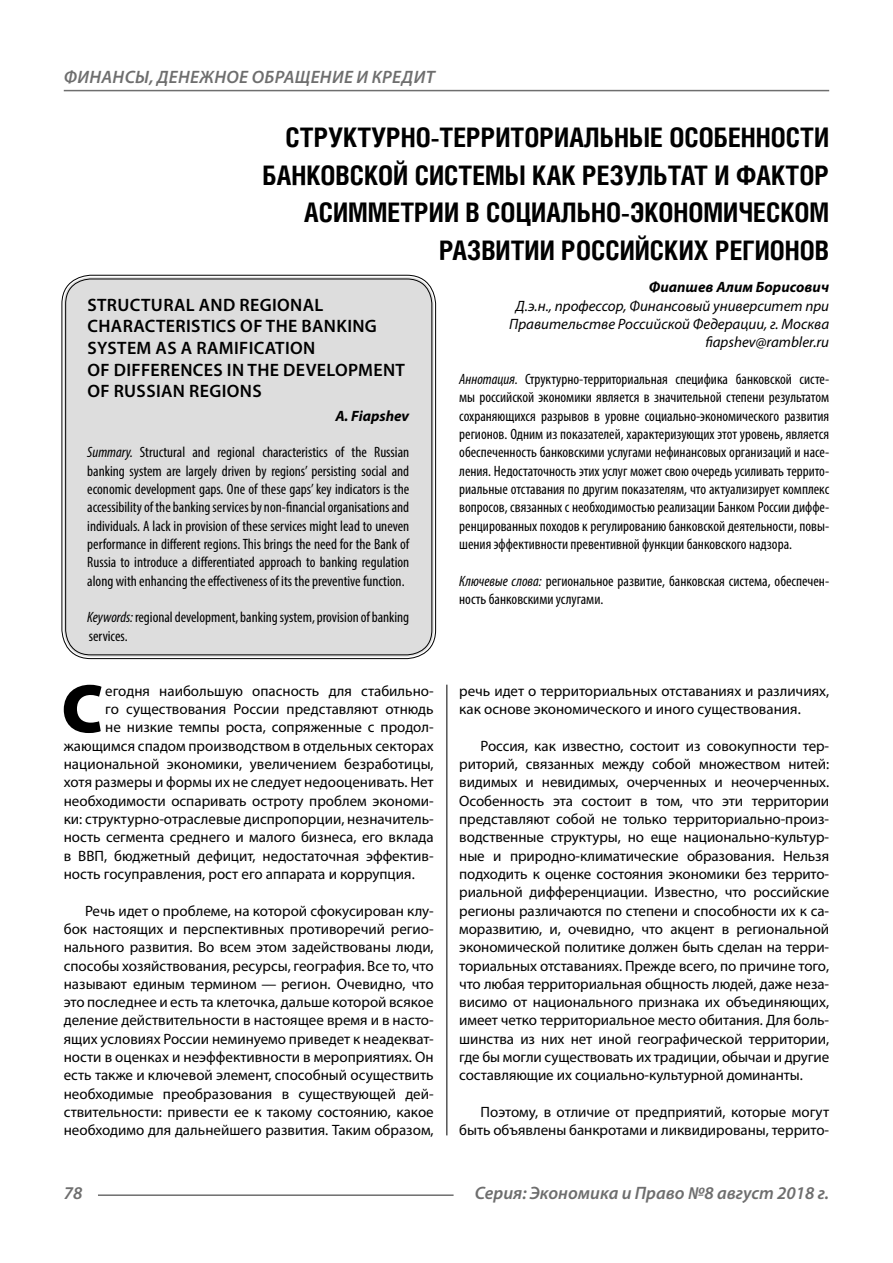
<style>
.page{position:relative;width:893px;height:1263px;background:#fff}
.page>*{position:absolute;margin:0;border:0;box-sizing:border-box;transform-origin:0 0}
.Bukvica{font:900 69.3px "Myriad Pro";color:#000}
.Header{font:700 27px/37.5px "Helios Cond";color:#000;text-align:right}
.Header-eng{font:600 18px/21.6px "Myriad Pro";letter-spacing:.02em;color:#000}
.t1{font:italic 600 18px "Myriad Pro";color:#6e6e6e}
.Normal{font:15px/18.3px "Myriad Pro";color:#000;text-align:justify}
.Annotation-rus{font:condensed 15px/18.3px "Myriad Pro";color:#000;text-align:justify}
.Annotation-eng{font:condensed 15px/18.3px "Myriad Pro";color:#000;text-align:justify}
.Bukvica-2{font:15px "Myriad Pro";color:#000}
.Author-doc{font:italic 15px/18.3px "Myriad Pro";color:#000;text-align:center}
.Author{font:italic 700 15px "Myriad Pro";color:#000}
.Author-email{font:italic 15px "Myriad Pro";color:#000}
.Author-eng{font:italic 700 15px "Myriad Pro";color:#000}
.s1{font-style:italic}
</style>
<div class="page">
<hr style="left:98px;top:1194px;width:356px;height:2px;background:#6e6e6e">
<hr style="left:64px;top:90px;width:765px;height:1px;background:#6e6e6e">
<div style="left:64px;top:277px;width:370px;height:380px;background:#ddd;border-radius:27px"></div>
<hr style="left:446px;top:685px;width:1px;height:450px;background:#000">
<p class="t1" style="left:64px;top:66px;width:27px">Финанс</p>
<p class="t1" style="left:135px;top:66px;width:35px">ы, денежное</p>
<p class="t1" style="left:252px;top:66px;width:12px">обра</p>
<p class="t1" style="left:295px;top:66px;width:28px">щение</p>
<p class="t1" style="left:357px;top:66px;width:27px">и кредит</p>
<p class="Header" style="left:262px;top:118px;width:568px">СТРУКТУРНО-ТЕРРИТОРИАЛЬНЫЕ ОСОБЕННОСТИ БАНКОВСКОЙ СИСТЕМЫ КАК РЕЗУЛЬТАТ И ФАКТОР АСИММЕТРИИ В СОЦИАЛЬНО-ЭКОНОМИЧЕСКОМ РАЗВИТИИ РОССИЙСКИХ РЕГИОНОВ</p>
<p class="Author" style="left:649px;top:278px;width:182px">Фиапшев Алим Борисович</p>
<p class="Author-doc" style="left:509px;top:296px;width:321px">Д.э.н., профессор, Финансовый университет при<br>Правительстве Российской Федерации, г. Москва</p>
<p class="Author-email" style="left:705px;top:333px;width:125px">fiapshev@rambler.ru</p>
<p class="Annotation-rus" style="left:459px;top:370px;width:371px"><span class="s1">Аннотация.</span> Структурно-территориальная специфика банковской систе&shy;мы российской экономики является в значительной степени результатом сохраняющихся разрывов в уровне социально-экономического развития регионов. Одним из показателей, характеризующих этот уровень, является обеспеченность банковскими услугами нефинансовых организаций и насе&shy;ления. Недостаточность этих услуг может свою очередь усиливать террито&shy;риальные отставания по другим показателям, что актуализирует комплекс вопросов, связанных с необходимостью реализации Банком России диффе&shy;ренцированных походов к регулированию банковской деятельности, повы&shy;шения эффективности превентивной функции банковского надзора.</p>
<p class="Annotation-rus" style="left:459px;top:571px;width:371px"><span class="s1">Ключевые слова:</span> региональное развитие, банковская система, обеспечен&shy;ность банковскими услугами.</p>
<p class="Header-eng" style="left:87px;top:293px;width:319px">STRUCTURAL AND REGIONAL<br>CHARACTERISTICS OF THE BANKING<br>SYSTEM AS A RAMIFICATION<br>OF DIFFERENCES IN THE DEVELOPMENT<br>OF RUSSIAN REGIONS</p>
<p class="Author-eng" style="left:335px;top:406px;width:75px">A. Fiapshev</p>
<p class="Annotation-eng" style="left:87px;top:443px;width:324px"><span class="s1">Summary.</span> Structural and regional characteristics of the Russian banking system are largely driven by regions’ persisting social and economic development gaps. One of these gaps’ key indicators is the accessibility of the banking services by non-financial organisations and individuals. A lack in provision of these services might lead to uneven performance in different regions. This brings the need for the Bank of Russia to introduce a differentiated approach to banking regulation along with enhancing the effectiveness of its the preventive function.</p>
<p class="Annotation-eng" style="left:87px;top:608px;width:323px"><span class="s1">Keywords:</span> regional development, banking system, provision of banking services.</p>
<p class="Bukvica" style="left:61px;top:663px;width:43px">С</p>
<p class="Bukvica-2" style="left:105px;top:681px;width:330px">егодня наибольшую опасность для стабильно-</p>
<p class="Bukvica-2" style="left:105px;top:700px;width:330px">го существования России представляют отнюдь</p>
<p class="Bukvica-2" style="left:105px;top:718px;width:330px">не низкие темпы роста, сопряженные с продол-</p>
<p class="Bukvica-2" style="left:64px;top:736px;width:371px">жающимся спадом производством в отдельных секторах</p>
<p class="Bukvica-2" style="left:64px;top:755px;width:371px">национальной экономики, увеличением безработицы,</p>
<p class="Bukvica-2" style="left:64px;top:773px;width:371px">хотя размеры и формы их не следует недооценивать. Нет</p>
<p class="Bukvica-2" style="left:64px;top:791px;width:371px">необходимости оспаривать остроту проблем экономи-</p>
<p class="Bukvica-2" style="left:64px;top:810px;width:371px">ки: структурно-отраслевые диспропорции, незначитель-</p>
<p class="Bukvica-2" style="left:64px;top:828px;width:371px">ность сегмента среднего и малого бизнеса, его вклада</p>
<p class="Bukvica-2" style="left:64px;top:846px;width:371px">в ВВП, бюджетный дефицит, недостаточная эффектив-</p>
<p class="Bukvica-2" style="left:64px;top:864px;width:352px">ность госуправления, рост его аппарата и коррупция.</p>
<p class="Normal" style="left:64px;top:901px;width:371px;text-indent:21px">Речь идет о проблеме, на которой сфокусирован клу&shy;бок настоящих и перспективных противоречий регио&shy;нального развития. Во всем этом задействованы люди, способы хозяйствования, ресурсы, география. Все то, что называют единым термином — регион. Очевидно, что это последнее и есть та клеточка, дальше которой всякое деление действительности в настоящее время и в насто&shy;ящих условиях России неминуемо приведет к неадекват&shy;ности в оценках и неэффективности в мероприятиях. Он есть также и ключевой элемент, способный осуществить необходимые преобразования в существующей дей&shy;ствительности: привести ее к такому состоянию, какое необходимо для дальнейшего развития. Таким образом,</p>
<p class="Normal" style="left:459px;top:681px;width:371px">речь идет о территориальных отставаниях и различиях, как основе экономического и иного существования.</p>
<p class="Normal" style="left:459px;top:736px;width:371px;text-indent:21px">Россия, как известно, состоит из совокупности тер&shy;риторий, связанных между собой множеством нитей: видимых и невидимых, очерченных и неочерченных.<br>Особенность эта состоит в том, что эти территории представляют собой не только территориально-произ&shy;водственные структуры, но еще национально-культур&shy;ные и природно-климатические образования. Нельзя подходить к оценке состояния экономики без террито&shy;риальной дифференциации. Известно, что российские регионы различаются по степени и способности их к са&shy;моразвитию, и, очевидно, что акцент в региональной экономической политике должен быть сделан на терри&shy;ториальных отставаниях. Прежде всего, по причине того, что любая территориальная общность людей, даже неза&shy;висимо от национального признака их объединяющих, имеет четко территориальное место обитания. Для боль&shy;шинства из них нет иной географической территории, где бы могли существовать их традиции, обычаи и другие составляющие их социально-культурной доминанты.</p>
<p class="Normal" style="left:459px;top:1103px;width:371px;text-align:right">Поэтому, в отличие от предприятий, которые могут быть объявлены банкротами и ликвидированы, террито-</p>
<p class="t1" style="left:64px;top:1182px;width:20px">78</p>
<p class="t1" style="left:475px;top:1182px;width:356px">Серия: Экономика и Право №8 август 2018 г.</p>
</div>
